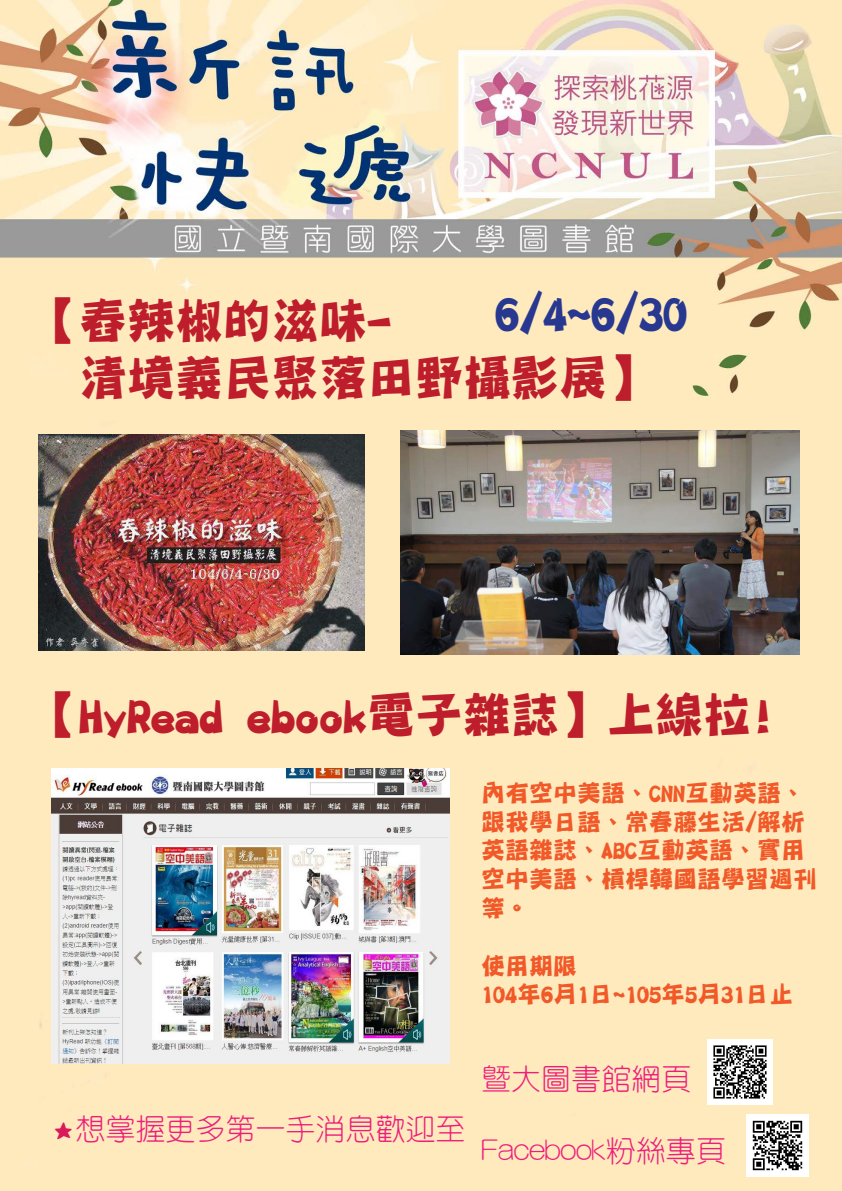
<style>
.page{position:relative;width:842px;height:1191px;background:#fff}
.page>*{position:absolute;margin:0;border:0;box-sizing:border-box;transform-origin:0 0}
.t1{font:48px/57.6px "DF Ping Ju W7 WIN BF";color:#be1d2c}
.t2{font:48px "DF Ping Ju W7 WIN BF";color:#283890}
.t3{font:300 30px "Han Wang Yen";color:#ee1e7b}
.t4{font:24px/28.8px "DF Ping Ju W7 WIN BF";color:#f15929}
.s1{font-family:"DF Hsiu W3 WIN BF";font-weight:400;font-size:24px;color:#d91a5b}
</style>
<div class="page">
<img style="left:0;top:0;width:842px;height:1191px">
<img style="left:39px;top:434px;width:326px;height:217px">
<img style="left:400px;top:431px;width:399px;height:223px">
<img style="left:51px;top:768px;width:399px;height:295px">
<img style="left:707px;top:1039px;width:65px;height:65px">
<img style="left:746px;top:1114px;width:63px;height:63px">
<h1 class="t2" style="left:495px;top:289px;width:193px">6/4~6/30</h1>
<h1 class="t1" style="left:79px;top:291px;width:577px;text-indent:-48px">【舂辣椒的滋味-<br>清境義民聚落田野攝影展】</h1>
<h1 class="t1" style="left:31px;top:686px;width:745px">【HyRead ebook電子雜誌】上線拉!</h1>
<p class="t4" style="left:481px;top:778px;width:338px">內有空中美語、CNN互動英語、跟我學日語、常春藤生活/解析英語雜誌、ABC互動英語、實用空中美語、槓桿韓國語學習週刊等。</p>
<p class="t4" style="left:481px;top:951px;width:314px">使用期限<br>104年6月1日~105年5月31日止</p>
<p class="t3" style="left:51px;top:1113px;width:416px"><span class="s1">★</span>想掌握更多第一手消息歡迎至</p>
<p class="t3" style="left:481px;top:1063px;width:211px">暨大圖書館網頁</p>
<p class="t3" style="left:481px;top:1135px;width:246px">Facebook粉絲專頁</p>
</div>
